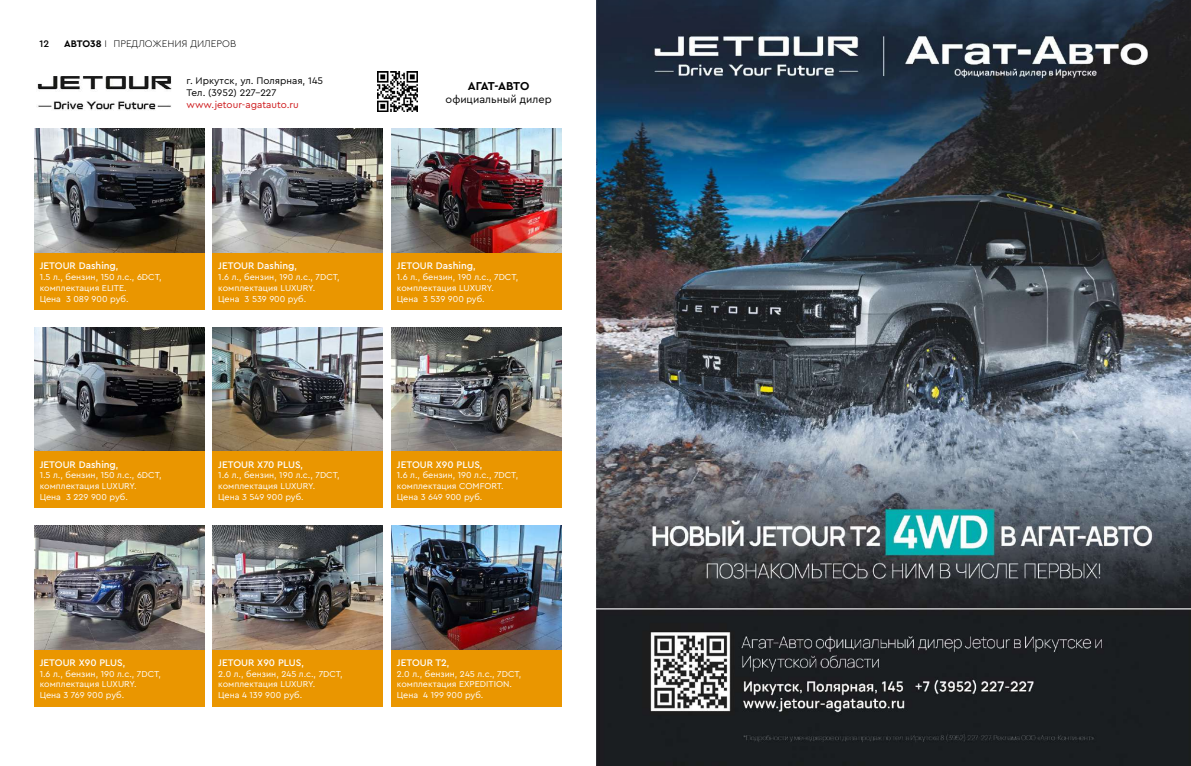
<style>
.page{position:relative;width:1191px;height:766px;background:#fff}
.page>*{position:absolute;margin:0;border:0;box-sizing:border-box;transform-origin:0 0}
.t1{font:700 12px "Cera Pro";letter-spacing:-.02em;color:#000}
.t2{font:11px "Cera Pro";color:#000}
.t3{font:500 10px "Cera Pro";color:#fff}
.t4{font:10px/12px "Cera Pro";color:#000}
.t5{font:300 10px "Cera Pro";color:#000}
.t6{font:10px "Cera Pro";color:#cd1719}
.t7{font:500 10px "Cera Pro";color:#000}
.t8{font:9px/10.8px "Cera Pro";color:#fff}
.s1{font-weight:700}
.s2{font-size:9px}
</style>
<div class="page">
<img style="left:36px;top:76px;width:135px;height:34px">
<img style="left:377px;top:71px;width:40px;height:40px">
<img style="left:596px;top:27px;width:595px;height:738px">
<img style="left:596px;top:0;width:595px;height:27px">
<img style="left:213px;top:129px;width:170px;height:124px">
<div style="left:213px;top:253px;width:170px;height:56px;background:#ea9600"></div>
<img style="left:34px;top:129px;width:170px;height:124px">
<div style="left:34px;top:253px;width:170px;height:56px;background:#ea9600"></div>
<img style="left:391px;top:129px;width:170px;height:124px">
<div style="left:391px;top:253px;width:170px;height:56px;background:#ea9600"></div>
<img style="left:213px;top:327px;width:170px;height:124px">
<div style="left:213px;top:451px;width:170px;height:57px;background:#ea9600"></div>
<img style="left:34px;top:327px;width:170px;height:124px">
<div style="left:34px;top:451px;width:170px;height:57px;background:#ea9600"></div>
<img style="left:213px;top:525px;width:170px;height:124px">
<div style="left:213px;top:649px;width:170px;height:57px;background:#ea9600"></div>
<img style="left:391px;top:327px;width:170px;height:124px">
<div style="left:391px;top:451px;width:170px;height:57px;background:#ea9600"></div>
<img style="left:34px;top:525px;width:170px;height:124px">
<div style="left:34px;top:649px;width:170px;height:57px;background:#ea9600"></div>
<img style="left:391px;top:525px;width:170px;height:124px">
<div style="left:391px;top:649px;width:170px;height:57px;background:#ea9600"></div>
<p class="t7" style="left:40px;top:37px;width:11px">12</p>
<p class="t5" style="left:64px;top:37px;width:173px"><span class="s1">АВТО38</span> I ПРЕДЛОЖЕНИЯ ДИЛЕРОВ</p>
<p class="t4" style="left:186px;top:75px;width:138px">г. Иркутск, ул. Полярная, 145<br>Тел. (3952) 227-227</p>
<p class="t6" style="left:186px;top:98px;width:114px">www.jetour-agatauto.ru</p>
<h1 class="t1" style="left:468px;top:78px;width:63px">АГАТ-АВТО</h1>
<p class="t2" style="left:445px;top:92px;width:108px">официальный дилер</p>
<p class="t3" style="left:40px;top:259px;width:80px">JETOUR Dashing<span class="s2">,</span></p>
<p class="t8" style="left:40px;top:271px;width:123px">1.5 л., бензин, 150 л.с., 6DCT, комплектация ELITE.<br>Цена 3 089 900 руб.</p>
<p class="t3" style="left:218px;top:259px;width:80px">JETOUR Dashing<span class="s2">,</span></p>
<p class="t8" style="left:218px;top:271px;width:123px">1.6 л., бензин, 190 л.с., 7DCT, комплектация LUXURY.<br>Цена 3 539 900 руб.</p>
<p class="t3" style="left:397px;top:259px;width:80px">JETOUR Dashing<span class="s2">,</span></p>
<p class="t8" style="left:397px;top:271px;width:123px">1.6 л., бензин, 190 л.с., 7DCT, комплектация LUXURY.<br>Цена 3 539 900 руб.</p>
<p class="t3" style="left:40px;top:457px;width:80px">JETOUR Dashing<span class="s2">,</span></p>
<p class="t8" style="left:40px;top:469px;width:123px">1.5 л., бензин, 150 л.с., 6DCT, комплектация LUXURY.<br>Цена 3 229 900 руб.</p>
<p class="t3" style="left:218px;top:457px;width:86px">JETOUR X70 PLUS<span class="s2">,</span></p>
<p class="t8" style="left:218px;top:469px;width:123px">1.6 л., бензин, 190 л.с., 7DCT, комплектация LUXURY.<br>Цена 3 549 900 руб.</p>
<p class="t3" style="left:397px;top:457px;width:87px">JETOUR X90 PLUS<span class="s2">,</span></p>
<p class="t8" style="left:397px;top:469px;width:123px">1.6 л., бензин, 190 л.с., 7DCT, комплектация СOMFORT.<br>Цена 3 649 900 руб.</p>
<p class="t3" style="left:40px;top:655px;width:87px">JETOUR X90 PLUS<span class="s2">,</span></p>
<p class="t8" style="left:40px;top:667px;width:123px">1.6 л., бензин, 190 л.с., 7DCT, комплектация LUXURY.<br>Цена 3 769 900 руб.</p>
<p class="t3" style="left:218px;top:655px;width:87px">JETOUR X90 PLUS<span class="s2">,</span></p>
<p class="t8" style="left:218px;top:667px;width:126px">2.0 л., бензин, 245 л.с., 7DCT, комплектация LUXURY.<br>Цена 4 139 900 руб.</p>
<p class="t3" style="left:397px;top:655px;width:54px">JETOUR T2<span class="s2">,</span></p>
<p class="t8" style="left:397px;top:667px;width:126px">2.0 л., бензин, 245 л.с., 7DCT, комплектация EXPEDITION.<br>Цена 4 199 900 руб.</p>
</div>
